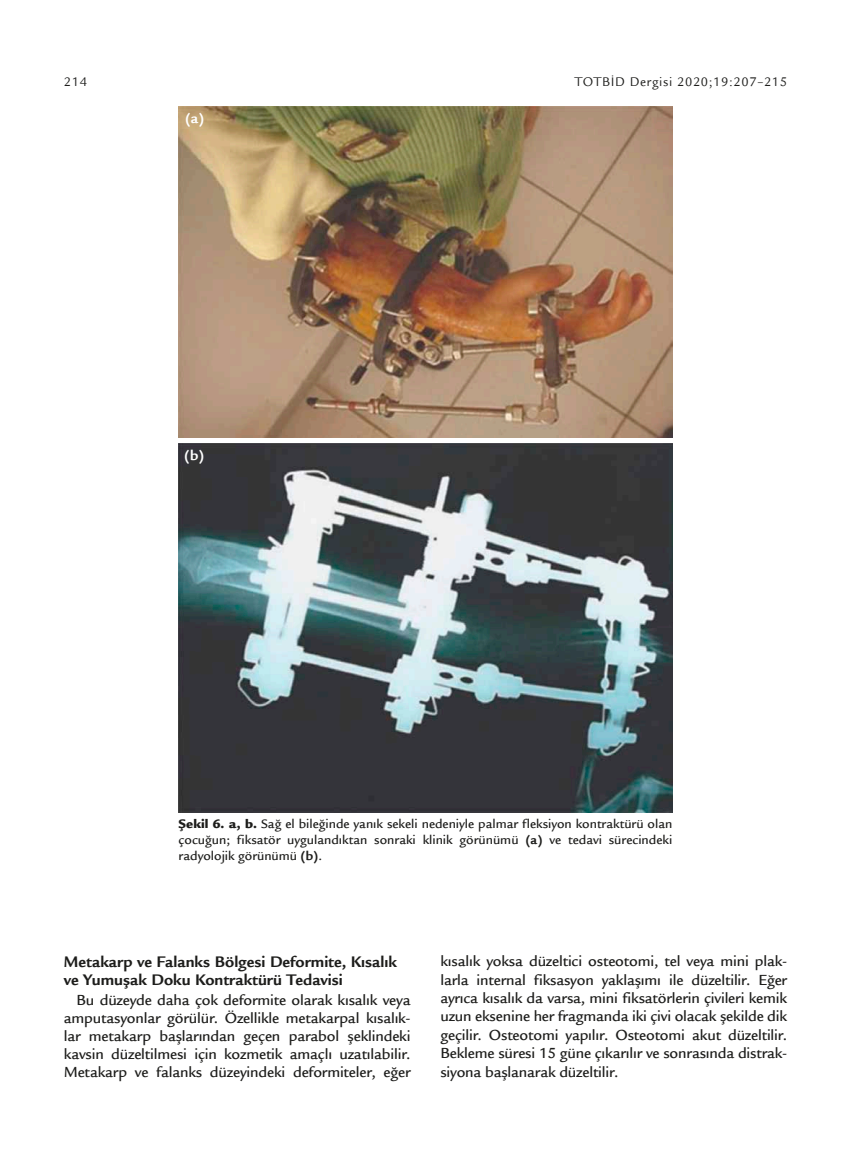
<style>
.page{position:relative;width:851px;height:1149px;background:#fff}
.page>*{position:absolute;margin:0;border:0;box-sizing:border-box;transform-origin:0 0}
.t1{font:700 16.5px/18px "Legacy Sans Std";color:#1d1d1b}
.t2{font:500 15.75px/18.5px "Legacy Sans Std";letter-spacing:-.01em;color:#1d1d1b;text-align:justify}
.t3{font:700 15px "Legacy Sans Std";color:#fff}
.t4{font:500 13.5px/16.2px "Legacy Sans Std";color:#1d1d1b;text-align:justify}
.t5{font:13.5px "Legacy Sans Std";letter-spacing:.05em;color:#1d1d1b}
.s1{font-weight:900}
.s2{font-weight:700}
</style>
<div class="page">
<img style="left:179px;top:106px;width:493px;height:331px">
<img style="left:179px;top:443px;width:493px;height:368px">
<p class="t5" style="left:64px;top:74px;width:25px">214</p>
<p class="t5" style="left:574px;top:74px;width:214px">TOTBİD Dergisi 2020;19:207–215</p>
<p class="t3" style="left:185px;top:109px;width:21px">(a)</p>
<p class="t3" style="left:184px;top:447px;width:22px">(b)</p>
<p class="t4" style="left:179px;top:815px;width:495px"><span class="s1">Şekil 6. a, b.</span> Sağ el bileğinde yanık sekeli nedeniyle palmar fleksiyon kontraktürü olan çocuğun; fiksatör uygulandıktan sonraki klinik görünümü <span class="s2">(a)</span> ve tedavi sürecindeki radyolojik görünümü <span class="s2">(b)</span>.</p>
<p class="t1" style="left:64px;top:952px;width:335px">Metakarp ve Falanks Bölgesi Deformite, Kısalık ve Yumuşak Doku Kontraktürü Tedavisi</p>
<p class="t2" style="left:64px;top:990px;width:348px;line-height:18px;text-indent:13px">Bu düzeyde daha çok deformite olarak kısalık veya amputasyonlar görülür. Özellikle metakarpal kısalık&shy;lar metakarp başlarından geçen parabol şeklindeki kavsin düzeltilmesi için kozmetik amaçlı uzatılabilir.<br>Metakarp ve falanks düzeyindeki deformiteler, eğer</p>
<p class="t2" style="left:440px;top:951px;width:348px">kısalık yoksa düzeltici osteotomi, tel veya mini plak&shy;larla internal fiksasyon yaklaşımı ile düzeltilir. Eğer ayrıca kısalık da varsa, mini fiksatörlerin çivileri kemik uzun eksenine her fragmanda iki çivi olacak şekilde dik geçilir. Osteotomi yapılır. Osteotomi akut düzeltilir.<br>Bekleme süresi 15 güne çıkarılır ve sonrasında distrak&shy;siyona başlanarak düzeltilir.</p>
</div>
